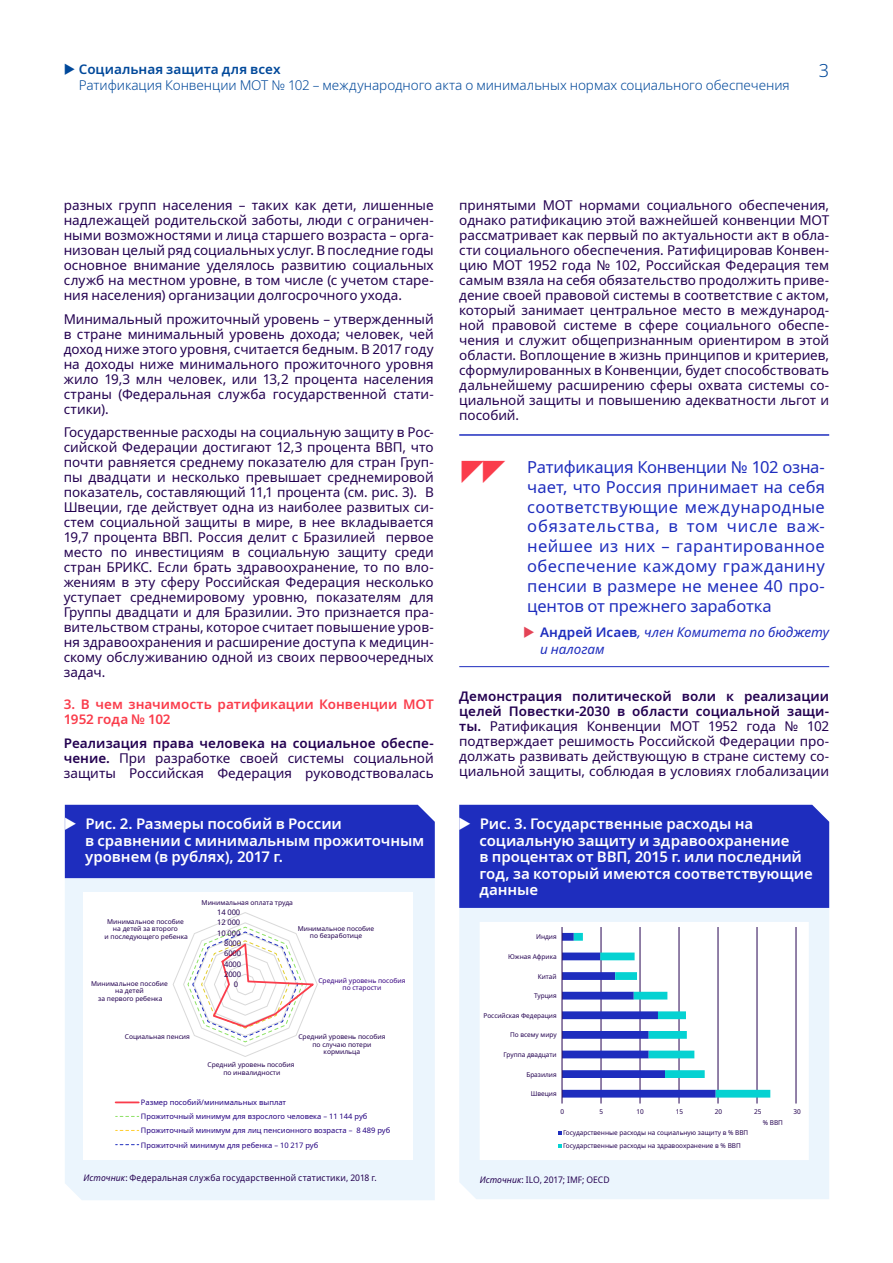
<style>
.page{position:relative;width:893px;height:1263px;background:#fff}
.page>*{position:absolute;margin:0;border:0;box-sizing:border-box;transform-origin:0 0}
.t1{font:300 18px "Noto Sans";color:#00489a}
.t2{font:16.5px/19.8px "Noto Sans";color:#1e2dbe;text-align:justify}
.t3{font:600 15px/16.5px "Noto Sans";letter-spacing:-.005em;color:#fff}
.t4{font:13.5px/15px "Noto Sans";letter-spacing:-.005em;color:#230050;text-align:justify}
.t5{font:300 13.5px "Noto Sans";letter-spacing:-.005em;color:#00489a}
.t6{font:600 13.5px/15px "Noto Sans";color:#fa3c4b}
.t7{font:italic 13.5px/16.2px "Noto Sans";letter-spacing:-.005em;color:#1e2dbe}
.t8{font:600 13.5px "Noto Sans";color:#00489a}
.t9{font:9px "Noto Sans";letter-spacing:.015em;color:#230050;scale:.95 1}
.t10{font:7.65px "Noto Sans";letter-spacing:-.005em;color:#230050}
.t11{font:7.5px/14.2px "Noto Sans";color:#230080}
.t12{font:6.6px/7.5px "Noto Sans";color:#230050;text-align:center}
.t13{font:6.6px/7.5px "Noto Sans";color:#350080;text-align:center}
.s1{font-weight:600}
.s2{font-style:italic}
.s3{font-weight:600;font-style:normal}
</style>
<div class="page">
<hr style="left:459px;top:434px;width:370px;height:2px;background:#1e2dbe">
<hr style="left:459px;top:666px;width:370px;height:1px;background:#1e2dbe">
<div style="left:459px;top:908px;width:370px;height:291px;background:#ebf5fd"></div>
<div style="left:480px;top:923px;width:328px;height:236px;background:#fff"></div>
<hr style="left:601px;top:927px;width:1px;height:176px;background:#230050">
<hr style="left:640px;top:927px;width:1px;height:176px;background:#230050">
<hr style="left:679px;top:927px;width:1px;height:176px;background:#230050">
<hr style="left:718px;top:927px;width:1px;height:176px;background:#230050">
<hr style="left:757px;top:927px;width:1px;height:176px;background:#230050">
<hr style="left:796px;top:927px;width:1px;height:176px;background:#230050">
<svg style="left:563px;top:933px;width:207px;height:164px"></svg>
<hr style="left:562px;top:927px;width:1px;height:176px;background:#230050">
<svg style="left:558px;top:1131px;width:4px;height:4px"></svg>
<svg style="left:558px;top:1144px;width:4px;height:4px"></svg>
<div style="left:65px;top:878px;width:370px;height:322px;background:#ebf5fd"></div>
<div style="left:84px;top:892px;width:329px;height:268px;background:#fff"></div>
<svg style="left:173px;top:912px;width:145px;height:145px"></svg>
<hr style="left:116px;top:1101px;width:23px;height:2px;background:#fa3c4b">
<svg style="left:116px;top:1116px;width:23px;height:1px"></svg>
<svg style="left:116px;top:1130px;width:23px;height:1px"></svg>
<svg style="left:116px;top:1144px;width:23px;height:1px"></svg>
<div style="left:459px;top:805px;width:370px;height:103px;background:#1e2dbe"></div>
<div style="left:65px;top:805px;width:370px;height:73px;background:#1e2dbe"></div>
<p class="t8" style="left:79px;top:60px;width:203px">Социальная защита для всех</p>
<h1 class="t1" style="left:819px;top:57px;width:12px">3</h1>
<p class="t5" style="left:79px;top:76px;width:713px">Ратификация Конвенции МОТ № 102 – международного акта о минимальных нормах социального обеспечения</p>
<p class="t4" style="left:64px;top:198px;width:371px">разных групп населения – таких как дети, лишенные надлежащей родительской заботы, люди с ограничен&shy;ными возможностями и лица старшего возраста – орга&shy;низован целый ряд социальных услуг. В последние годы основное внимание уделялось развитию социальных служб на местном уровне, в том числе (с учетом старе&shy;ния населения) организации долгосрочного ухода.</p>
<p class="t4" style="left:64px;top:311px;width:371px">Минимальный прожиточный уровень – утвержденный в стране минимальный уровень дохода; человек, чей доход ниже этого уровня, считается бедным. В 2017 году на доходы ниже минимального прожиточного уровня жило 19,3 млн человек, или 13,2 процента населения страны (Федеральная служба государственной стати&shy;стики).</p>
<p class="t4" style="left:64px;top:425px;width:371px">Государственные расходы на социальную защиту в Рос&shy;сийской Федерации достигают 12,3 процента ВВП, что почти равняется среднему показателю для стран Груп&shy;пы двадцати и несколько превышает среднемировой показатель, составляющий 11,1 процента (см. рис. 3). В Швеции, где действует одна из наиболее развитых си&shy;стем социальной защиты в мире, в нее вкладывается 19,7 процента ВВП. Россия делит с Бразилией первое место по инвестициям в социальную защиту среди стран БРИКС. Если брать здравоохранение, то по вло&shy;жениям в эту сферу Российская Федерация несколько уступает среднемировому уровню, показателям для Группы двадцати и для Бразилии. Это признается пра&shy;вительством страны, которое считает повышение уров&shy;ня здравоохранения и расширение доступа к медицин&shy;скому обслуживанию одной из своих первоочередных задач.</p>
<p class="t6" style="left:64px;top:697px;width:371px">3. В чем значимость ратификации Конвенции МОТ<br>1952 года № 102</p>
<p class="t4" style="left:64px;top:735px;width:371px"><span class="s1">Реализация права человека на социальное обеспе&shy;чение.</span> При разработке своей системы социальной защиты Российская Федерация руководствовалась</p>
<p class="t3" style="left:85px;top:816px;width:341px">Рис. 2. Размеры пособий в России<br>в сравнении с минимальным прожиточным уровнем (в рублях), 2017 г.</p>
<p class="t12" style="left:202px;top:899px;width:93px">Минимальная оплата труда</p>
<p class="t10" style="left:217px;top:907px;width:25px">14 000</p>
<p class="t12" style="left:105px;top:918px;width:85px">Минимальное пособие на детей за второго<br>и последующего ребенка</p>
<p class="t12" style="left:91px;top:980px;width:78px">Минимальное пособие на детей<br>за первого ребенка</p>
<p class="t10" style="left:217px;top:917px;width:25px">12 000</p>
<p class="t10" style="left:217px;top:927px;width:25px">10 000</p>
<p class="t10" style="left:224px;top:938px;width:19px">8000</p>
<p class="t10" style="left:224px;top:948px;width:19px">6000</p>
<p class="t10" style="left:224px;top:958px;width:19px">4000</p>
<p class="t10" style="left:224px;top:969px;width:19px">2000</p>
<p class="t10" style="left:234px;top:979px;width:6px">0</p>
<p class="t12" style="left:298px;top:925px;width:78px">Минимальное пособие по безработице</p>
<p class="t13" style="left:318px;top:977px;width:89px">Средний уровень пособия по старости</p>
<p class="t12" style="left:125px;top:1033px;width:67px">Социальная пенсия</p>
<p class="t12" style="left:298px;top:1033px;width:89px">Средний уровень пособия по случаю потери кормильца</p>
<p class="t12" style="left:207px;top:1061px;width:89px">Средний уровень пособия по инвалидности</p>
<p class="t11" style="left:141px;top:1095px;width:251px">Размер пособий/минимальных выплат<br>Прожиточный минимум для взрослого человека – 11 144 руб Прожиточный минимум для лиц пенсионного возраста – 8 489 руб Прожиточнй минимум для ребенка – 10 217 руб</p>
<p class="t9" style="left:84px;top:1171px;width:310px"><span class="s2">Источник</span>: Федеральная служба государственной статистики, 2018 г.</p>
<p class="t4" style="left:459px;top:198px;width:371px">принятыми МОТ нормами социального обеспечения, однако ратификацию этой важнейшей конвенции МОТ рассматривает как первый по актуальности акт в обла&shy;сти социального обеспечения. Ратифицировав Конвен&shy;цию МОТ 1952 года № 102, Российская Федерация тем самым взяла на себя обязательство продолжить приве&shy;дение своей правовой системы в соответствие с актом, который занимает центральное место в международ&shy;ной правовой системе в сфере социального обеспе&shy;чения и служит общепризнанным ориентиром в этой области. Воплощение в жизнь принципов и критериев, сформулированных в Конвенции, будет способствовать дальнейшему расширению сферы охвата системы со&shy;циальной защиты и повышению адекватности льгот и пособий.</p>
<p class="t2" style="left:527px;top:457px;width:299px">Ратификация Конвенции № 102 озна&shy;чает, что Россия принимает на себя соответствующие международные обязательства, в том числе важ&shy;нейшее из них – гарантированное обеспечение каждому гражданину пенсии в размере не менее 40 про&shy;центов от прежнего заработка</p>
<p class="t7" style="left:540px;top:624px;width:291px"><span class="s3">Андрей Исаев</span>, член Комитета по бюджету и налогам</p>
<p class="t4" style="left:459px;top:688px;width:371px"><span class="s1">Демонстрация политической воли к реализации целей Повестки-2030 в области социальной защи&shy;ты.</span> Ратификация Конвенции МОТ 1952 года № 102 подтверждает решимость Российской Федерации про&shy;должать развивать действующую в стране систему со&shy;циальной защиты, соблюдая в условиях глобализации</p>
<p class="t3" style="left:479px;top:816px;width:335px">Рис. 3. Государственные расходы на социальную защиту и здравоохранение<br>в процентах от ВВП, 2015 г. или последний год, за который имеются соответствующие данные</p>
<p class="t12" style="left:536px;top:933px;width:22px">Индия</p>
<p class="t12" style="left:508px;top:953px;width:50px">Южная Африка</p>
<p class="t12" style="left:538px;top:973px;width:20px">Китай</p>
<p class="t12" style="left:534px;top:992px;width:24px">Турция</p>
<p class="t12" style="left:483px;top:1012px;width:75px">Российская Федерация</p>
<p class="t12" style="left:510px;top:1031px;width:48px">По всему миру</p>
<p class="t12" style="left:503px;top:1051px;width:55px">Группа двадцати</p>
<p class="t12" style="left:526px;top:1070px;width:32px">Бразилия</p>
<p class="t12" style="left:531px;top:1090px;width:27px">Швеция</p>
<p class="t12" style="left:560px;top:1108px;width:5px">0</p>
<p class="t12" style="left:599px;top:1108px;width:5px">5</p>
<p class="t12" style="left:636px;top:1108px;width:9px">10</p>
<p class="t12" style="left:676px;top:1108px;width:9px">15</p>
<p class="t12" style="left:715px;top:1108px;width:9px">20</p>
<p class="t12" style="left:754px;top:1108px;width:9px">25</p>
<p class="t12" style="left:793px;top:1108px;width:9px">30</p>
<p class="t12" style="left:563px;top:1127px;width:187px;line-height:12.5px;text-align:left">Государственные расходы на социальную защиту в % ВВП<br>Государственные расходы на здравоохранение в % ВВП</p>
<p class="t9" style="left:480px;top:1174px;width:138px"><span class="s2">Источник</span>: ILO, 2017; IMF; OECD</p>
<p class="t12" style="left:763px;top:1119px;width:22px">% ВВП</p>
</div>
